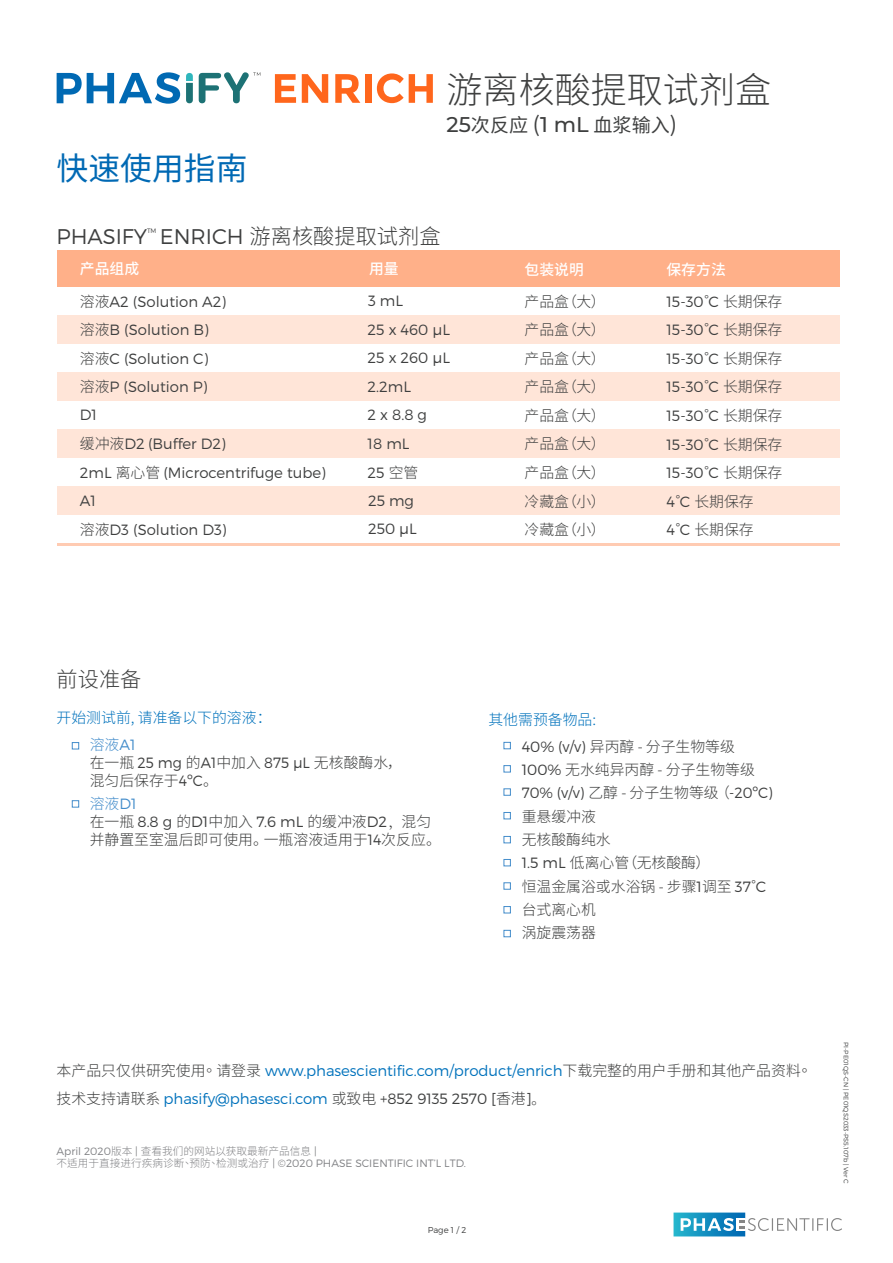
<style>
.page{position:relative;width:893px;height:1263px;background:#fff}
.page>*{position:absolute;margin:0;border:0;box-sizing:border-box;transform-origin:0 0}
.t1{font:300 36px "Noto Sans CJ Ksc";color:#3e3f3f}
.t2{font:31.8px "Noto Sans CJ Ksc";color:#0069b4}
.t3{font:300 21.15px "Noto Sans CJ Ksc";color:#3e3f3f}
.t4{font:300 21.15px "Montserrat";color:#3e3f3f}
.t5{font:19.05px "Noto Sans CJ Ksc";color:#3e3f3f}
.t6{font:300 14.85px/28.5px "Montserrat";color:#3e3f3f;text-align:justify}
.t7{font:300 14.85px/28.5px "Noto Sans CJ Ksc";color:#3e3f3f}
.t8{font:300 14.85px/27.6px "Montserrat";letter-spacing:-.005em;color:#0072bc}
.t9{font:300 14.85px/27.8px "Noto Sans CJ Ksc";color:#0072bc}
.t10{font:500 14.85px "Noto Sans CJ Ksc";color:#fff}
.t11{font:300 10.65px "Montserrat";color:#808184}
.t12{font:300 10.65px "Noto Sans CJ Ktc";color:#808184}
.t13{font:300 8.55px "Montserrat";color:#3e3f3f}
.t14{font:300 6.3px "Montserrat";color:#3e3f3f}
.s1{font-family:"Montserrat";font-weight:500;font-size:21.15px}
.s2{font-size:21.15px}
.s3{font-family:"Montserrat"}
.s4{font-family:"Noto Sans CJ Ksc"}
.s5{color:#448dcb}
.s6{font-family:"Montserrat";color:#448dcb}
.s7{font-family:"Adobe Song Std"}
.s8{color:#0072bc}
.s9{font-family:"Noto Sans CJ Ktc";color:#3e3f3f}
.s10{color:#3e3f3f}
.s11{font-family:"Koz Go Pr 6 N";font-weight:400;color:#3e3f3f}
.s12{font-family:"Noto Sans CJ Ktc"}
</style>
<div class="page">
<svg style="left:673px;top:1212px;width:169px;height:24px"></svg>
<div style="left:57px;top:315px;width:782px;height:29px;background:#ffe5d8"></div>
<div style="left:57px;top:372px;width:782px;height:28px;background:#ffe5d8"></div>
<div style="left:57px;top:429px;width:782px;height:28px;background:#ffe5d8"></div>
<div style="left:57px;top:486px;width:782px;height:28px;background:#ffe5d8"></div>
<hr style="left:57px;top:543px;width:782px;height:3px;background:#ffcbb2">
<div style="left:57px;top:251px;width:782px;height:36px;background:#ffb089"></div>
<div style="left:72px;top:742px;width:7px;height:7px;border:1px solid #448dcb"></div>
<div style="left:72px;top:800px;width:7px;height:7px;border:1px solid #448dcb"></div>
<div style="left:504px;top:859px;width:7px;height:7px;border:1px solid #448dcb"></div>
<div style="left:504px;top:836px;width:7px;height:7px;border:1px solid #448dcb"></div>
<div style="left:504px;top:883px;width:7px;height:6px;border:1px solid #448dcb"></div>
<div style="left:504px;top:906px;width:7px;height:7px;border:1px solid #448dcb"></div>
<div style="left:504px;top:930px;width:7px;height:7px;border:1px solid #448dcb"></div>
<div style="left:504px;top:742px;width:7px;height:7px;border:1px solid #448dcb"></div>
<div style="left:504px;top:765px;width:7px;height:7px;border:1px solid #448dcb"></div>
<div style="left:504px;top:789px;width:7px;height:6px;border:1px solid #448dcb"></div>
<div style="left:504px;top:812px;width:7px;height:7px;border:1px solid #448dcb"></div>
<svg style="left:57px;top:72px;width:123px;height:32px"></svg>
<svg style="left:186px;top:73px;width:7px;height:30px"></svg>
<svg style="left:199px;top:72px;width:61px;height:31px"></svg>
<svg style="left:275px;top:74px;width:21px;height:29px"></svg>
<svg style="left:302px;top:74px;width:26px;height:29px"></svg>
<svg style="left:335px;top:74px;width:25px;height:29px"></svg>
<div style="left:365px;top:74px;width:7px;height:29px;background:#ff661c"></div>
<svg style="left:377px;top:73px;width:56px;height:30px"></svg>
<h1 class="t1" style="left:447px;top:69px;width:326px">游离核酸提取试剂盒</h1>
<h2 class="t2" style="left:57px;top:151px;width:192px">快速使用指南</h2>
<p class="t5" style="left:447px;top:115px;width:232px"><span class="s1">25</span>次反应 <span class="s2">(</span><span class="s1">1 mL</span> 血浆输入<span class="s2">)</span></p>
<h3 class="t4" style="left:57px;top:223px;width:92px">PHASIFY</h3>
<p class="t14" style="left:147px;top:227px;width:11px">TM</p>
<h3 class="t3" style="left:160px;top:224px;width:282px"><span class="s3">ENRICH</span> 游离核酸提取试剂盒</h3>
<p class="t10" style="left:80px;top:261px;width:61px">产品组成</p>
<p class="t10" style="left:369px;top:261px;width:31px">用量</p>
<p class="t6" style="left:80px;top:287px;width:148px"><span class="s4">溶液</span>A2 (Solution A2)</p>
<p class="t6" style="left:368px;top:286px;width:37px">3 mL</p>
<p class="t6" style="left:80px;top:315px;width:130px"><span class="s4">溶液</span>B (Solution B)</p>
<p class="t6" style="left:368px;top:315px;width:84px">25 x 460 µL</p>
<p class="t6" style="left:80px;top:344px;width:130px"><span class="s4">溶液</span>C (Solution C)</p>
<p class="t6" style="left:368px;top:343px;width:84px">25 x 260 µL</p>
<p class="t6" style="left:80px;top:373px;width:129px"><span class="s4">溶液</span>P (Solution P)</p>
<p class="t6" style="left:368px;top:372px;width:45px">2.2mL</p>
<p class="t6" style="left:80px;top:400px;width:19px">D1</p>
<p class="t6" style="left:368px;top:400px;width:61px">2 x 8.8 g</p>
<p class="t6" style="left:80px;top:430px;width:147px"><span class="s4">缓冲液</span>D2 (Buffer D2)</p>
<p class="t6" style="left:368px;top:429px;width:43px">18 mL</p>
<p class="t6" style="left:80px;top:458px;width:248px">2mL <span class="s4">离心管</span> (Microcentrifuge tube)</p>
<p class="t6" style="left:368px;top:458px;width:52px">25 <span class="s4">空管</span></p>
<p class="t6" style="left:80px;top:486px;width:18px">A1</p>
<p class="t6" style="left:368px;top:486px;width:48px">25 mg</p>
<p class="t6" style="left:80px;top:515px;width:148px"><span class="s4">溶液</span>D3 (Solution D3)</p>
<p class="t6" style="left:368px;top:514px;width:50px">250 µL</p>
<p class="t10" style="left:525px;top:261px;width:61px">包装说明</p>
<p class="t7" style="left:525px;top:287px;width:83px;text-align:justify">产品盒（大）产品盒（大）产品盒（大）产品盒（大）产品盒（大）产品盒（大）产品盒（大）冷藏盒（小）冷藏盒（小）</p>
<p class="t10" style="left:666px;top:261px;width:61px">保存方法</p>
<p class="t6" style="left:666px;top:287px;width:118px">15-30°C <span class="s4">长期保存</span>15-30°C <span class="s4">长期保存</span>15-30°C <span class="s4">长期保存</span>15-30°C <span class="s4">长期保存</span>15-30°C <span class="s4">长期保存</span>15-30°C <span class="s4">长期保存</span>15-30°C <span class="s4">长期保存</span></p>
<p class="t7" style="left:666px;top:487px;width:89px"><span class="s3">4°C</span> 长期保存<br><span class="s3">4°C</span> 长期保存</p>
<h3 class="t3" style="left:57px;top:668px;width:86px">前设准备</h3>
<p class="t9" style="left:90px;top:703px;width:183px;text-indent:-33px">开始测试前, 请准备以下的溶液：<span class="s5">溶液</span><span class="s6">A1</span></p>
<p class="t7" style="left:90px;top:754px;width:314px;line-height:17.9px">在一瓶 <span class="s3">25 mg</span> 的<span class="s3">A1</span>中加入 <span class="s3">875 µL</span> 无核酸酶水，混匀后保存于<span class="s3">4ºC</span>。</p>
<p class="t7" style="left:90px;top:795px;width:353px;line-height:17.9px"><span class="s5">溶液</span><span class="s6">D1<br></span>在一瓶 <span class="s3">8.8 g</span> 的<span class="s3">D1</span>中加入 <span class="s3">7.6 mL</span> 的缓冲液<span class="s3">D2</span><span class="s7">，</span>混匀并静置至室温后即可使用。一瓶溶液适用于<span class="s3">14</span>次反应。</p>
<p class="t7" style="left:522px;top:706px;width:215px;line-height:27px;text-indent:-33px"><span class="s8">其他需预备物品:<br></span><span class="s3">40% (v/v)</span> 异丙醇 - 分子生物等级</p>
<p class="t7" style="left:522px;top:755px;width:235px"><span class="s3">100%</span> 无水纯异丙醇 - 分子生物等级</p>
<p class="t6" style="left:522px;top:778px;width:253px">70% (v/v) <span class="s4">乙醇 - 分子生物等级 （</span>-20ºC)</p>
<p class="t7" style="left:522px;top:805px;width:246px;line-height:23.4px">重悬缓冲液<br>无核酸酶纯水<br><span class="s3">1.5 mL</span> 低离心管（无核酸酶）<br>恒温金属浴或水浴锅 - 步骤<span class="s3">1</span>调至 <span class="s3">37°C</span>台式离心机<br>涡旋震荡器</p>
<p class="t8" style="left:57px;top:1057px;width:757px"><span class="s9">本产品只仅供研究使用。 请登录</span> www.phasescientific.com/product/enrich<span class="s9">下载完整的用户手册和其他产品资料。技术支持请联系</span> phasify@phasesci.com <span class="s9">或致电</span> <span class="s10">+852 9135 2570 [</span><span class="s9">香港</span><span class="s10">]</span><span class="s11">。</span></p>
<p class="t12" style="left:57px;top:1144px;width:262px"><span class="s3">April 2020</span>版本 <span class="s3">|</span> 查看我们的网站以获取最新产品信息 <span class="s3">|</span></p>
<p class="t11" style="left:57px;top:1157px;width:411px"><span class="s12">不适用于直接进行疾病诊断、预防、检测或治疗</span> | ©2020 PHASE SCIENTIFIC INT’L LTD.</p>
<p class="t13" style="left:428px;top:1225px;width:40px">Page 1 / 2</p>
<p class="t14" style="left:850px;top:1041px;width:144px;rotate:90deg">PI-PE01QS-CN | PE01QS2033-PS5.107b | Ver C</p>
</div>
